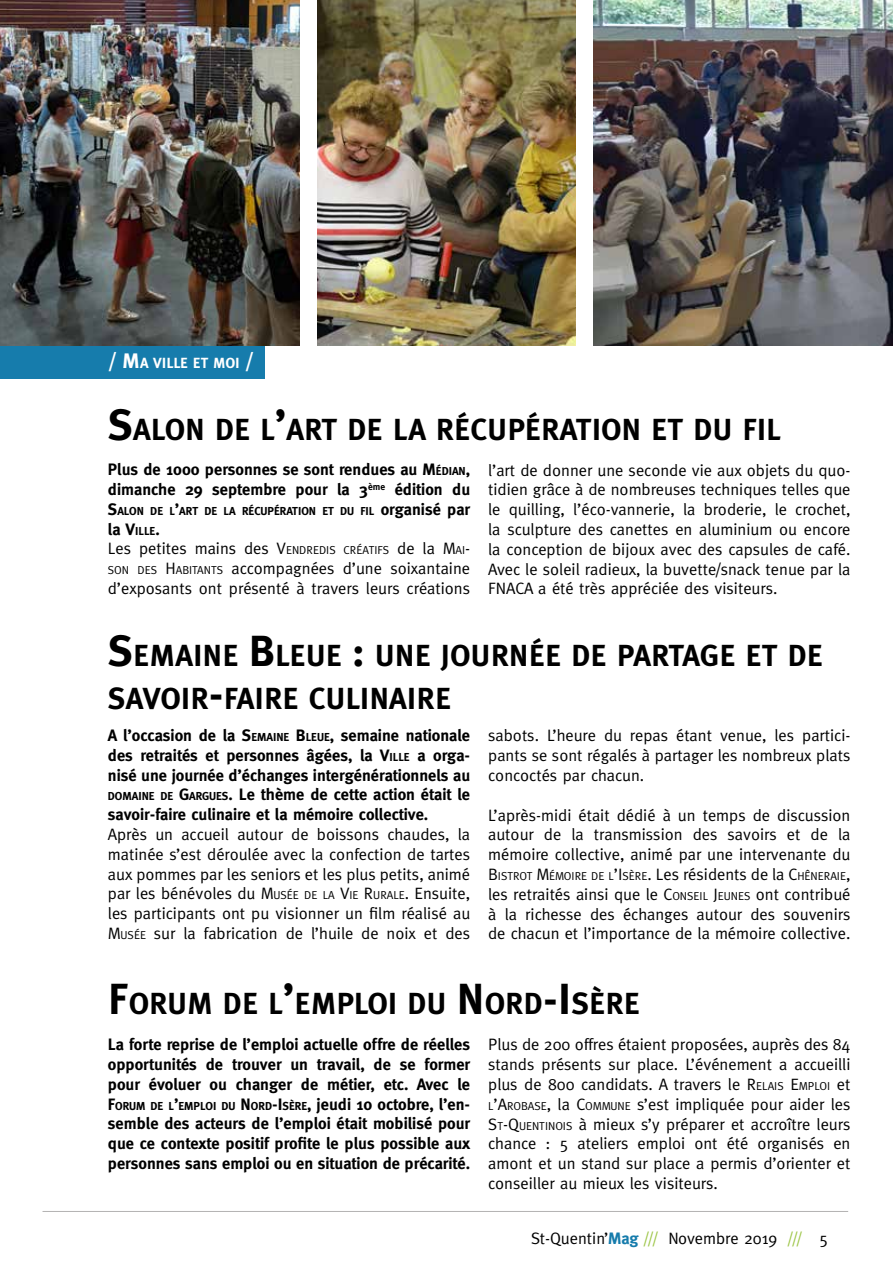
<style>
.page{position:relative;width:893px;height:1263px;background:#fff}
.page>*{position:absolute;margin:0;border:0;box-sizing:border-box;transform-origin:0 0}
.t1{font:700 30.45px/43.5px "Meta Plus";color:#000}
.t2{font:16.5px/19.8px "Meta";color:#000;text-align:justify}
.t3{font:700 16.5px/19.8px "Meta";color:#000;text-align:justify}
.t4{font:700 14.7px "Meta Plus";color:#fff}
.t5{font:700 11.55px/19.8px "Meta";color:#000}
.t6{font:11.55px "Meta";color:#000}
.s1{font-size:21px}
.s2{font-size:43.5px}
.s3{font-style:inherit}
.s4{font-size:11.55px}
.s5{font-size:16.5px}
.s6{font-weight:700;color:#167cac}
.s7{color:#9cc545}
</style>
<div class="page">
<hr style="left:43px;top:1211px;width:805px;height:1px;background:#b3b2b2">
<div style="left:0;top:346px;width:264px;height:32px;background:#167cac"></div>
<img style="left:0;top:0;width:300px;height:346px">
<img style="left:318px;top:0;width:257px;height:346px">
<img style="left:593px;top:0;width:300px;height:346px">
<p class="t4" style="left:107px;top:355px;width:149px"><span class="s1">/ M</span>A VILLE ET MOI <span class="s1">/</span></p>
<h1 class="t1" style="left:108px;top:407px;width:675px"><span class="s2">S</span>ALON DE L<span class="s2">’</span>ART DE LA RÉCUPÉRATION ET DU FIL</h1>
<p class="t3" style="left:108px;top:460px;width:364px">Plus de 1000 personnes se sont rendues au <span class="s3">M</span><span class="s4">ÉDIAN</span>, dimanche 29 septembre pour la 3<sup>ème</sup> édition du</p>
<p class="t5" style="left:108px;top:501px;width:364px"><span class="s5">S</span>ALON DE L<span class="s5">’</span>ART DE LA RÉCUPÉRATION ET DU FIL <span class="s5">organisé par la</span> <span class="s5">V</span>ILLE<span class="s5">.</span></p>
<p class="t2" style="left:108px;top:539px;width:364px">Les petites mains des <span class="s3">V</span><span class="s4">ENDREDIS CRÉATIFS</span> de la <span class="s3">M</span><span class="s4">AI</span><span class="s3">-</span><span class="s4">SON DES</span> <span class="s3">H</span><span class="s4">ABITANTS</span> accompagnées d’une soixantaine d’exposants ont présenté à travers leurs créations</p>
<p class="t2" style="left:488px;top:460px;width:364px">l’art de donner une seconde vie aux objets du quo&shy;tidien grâce à de nombreuses techniques telles que le quilling, l’éco-vannerie, la broderie, le crochet, la sculpture des canettes en aluminium ou encore la conception de bijoux avec des capsules de café.<br>Avec le soleil radieux, la buvette/snack tenue par la FNACA a été très appréciée des visiteurs.</p>
<h1 class="t1" style="left:108px;top:633px;width:717px"><span class="s2">S</span>EMAINE <span class="s2">B</span>LEUE <span class="s2">:</span> UNE JOURNÉE DE PARTAGE ET DE<br>SAVOIR<span class="s2">-</span>FAIRE CULINAIRE</h1>
<p class="t3" style="left:108px;top:725px;width:364px">A l’occasion de la <span class="s3">S</span><span class="s4">EMAINE</span> <span class="s3">B</span><span class="s4">LEUE</span>, semaine nationale des retraités et personnes âgées, la <span class="s3">V</span><span class="s4">ILLE</span> a orga&shy;nisé une journée d’échanges intergénérationnels au <span class="s4">DOMAINE DE</span> <span class="s3">G</span><span class="s4">ARGUES</span>. Le thème de cette action était le savoir-faire culinaire et la mémoire collective.</p>
<p class="t2" style="left:108px;top:824px;width:364px">Après un accueil autour de boissons chaudes, la matinée s’est déroulée avec la confection de tartes aux pommes par les seniors et les plus petits, animé par les bénévoles du <span class="s3">M</span><span class="s4">USÉE DE LA</span> <span class="s3">V</span><span class="s4">IE</span> <span class="s3">R</span><span class="s4">URALE</span>. Ensuite, les participants ont pu visionner un film réalisé au <span class="s3">M</span><span class="s4">USÉE</span> sur la fabrication de l’huile de noix et des</p>
<p class="t2" style="left:488px;top:725px;width:364px">sabots. L’heure du repas étant venue, les partici&shy;pants se sont régalés à partager les nombreux plats concoctés par chacun.</p>
<p class="t2" style="left:488px;top:805px;width:364px">L’après-midi était dédié à un temps de discussion autour de la transmission des savoirs et de la mémoire collective, animé par une intervenante du</p>
<p class="t6" style="left:488px;top:869px;width:364px"><span class="s5">B</span>ISTROT <span class="s5">M</span>ÉMOIRE DE L<span class="s5">’I</span> SÈRE<span class="s5">. Les résidents de la</span> <span class="s5">C</span>HÊNERAIE<span class="s5">,</span></p>
<p class="t2" style="left:488px;top:884px;width:364px">les retraités ainsi que le <span class="s3">C</span><span class="s4">ONSEIL</span> <span class="s3">J</span><span class="s4">EUNES</span> ont contribué à la richesse des échanges autour des souvenirs de chacun et l’importance de la mémoire collective.</p>
<h1 class="t1" style="left:108px;top:982px;width:534px"><span class="s2">F</span>ORUM DE L<span class="s2">’</span>EMPLOI DU <span class="s2">N</span> ORD<span class="s2">-I</span>SÈRE</h1>
<p class="t3" style="left:108px;top:1034px;width:364px">La forte reprise de l’emploi actuelle offre de réelles opportunités de trouver un travail, de se former pour évoluer ou changer de métier, etc. Avec le</p>
<p class="t5" style="left:108px;top:1095px;width:364px"><span class="s5">F</span>ORUM DE L<span class="s5">’</span>EMPLOI DU <span class="s5">N</span> ORD<span class="s5">-I</span>SÈRE<span class="s5">, jeudi 10 octobre, l’en-</span></p>
<p class="t3" style="left:108px;top:1114px;width:364px">semble des acteurs de l’emploi était mobilisé pour que ce contexte positif profite le plus possible aux personnes sans emploi ou en situation de précarité.</p>
<p class="t2" style="left:488px;top:1034px;width:364px">Plus de 200 offres étaient proposées, auprès des 84 stands présents sur place. L’événement a accueilli plus de 800 candidats. A travers le <span class="s3">R</span> <span class="s4">ELAIS</span> <span class="s3">E</span><span class="s4">MPLOI</span> et <span class="s4">L</span><span class="s3">’A</span><span class="s4">ROBASE</span>, la <span class="s3">C</span><span class="s4">OMMUNE</span> s’est impliquée pour aider les <span class="s3">S</span><span class="s4">T</span><span class="s3">-Q</span><span class="s4">UENTINOIS</span> à mieux s’y préparer et accroître leurs chance : 5 ateliers emploi ont été organisés en amont et un stand sur place a permis d’orienter et conseiller au mieux les visiteurs.</p>
<p class="t2" style="left:531px;top:1228px;width:299px">St-Quentin’<span class="s6">Mag</span> <span class="s7">///</span> Novembre 2019 <span class="s7">///</span> 5</p>
</div>
